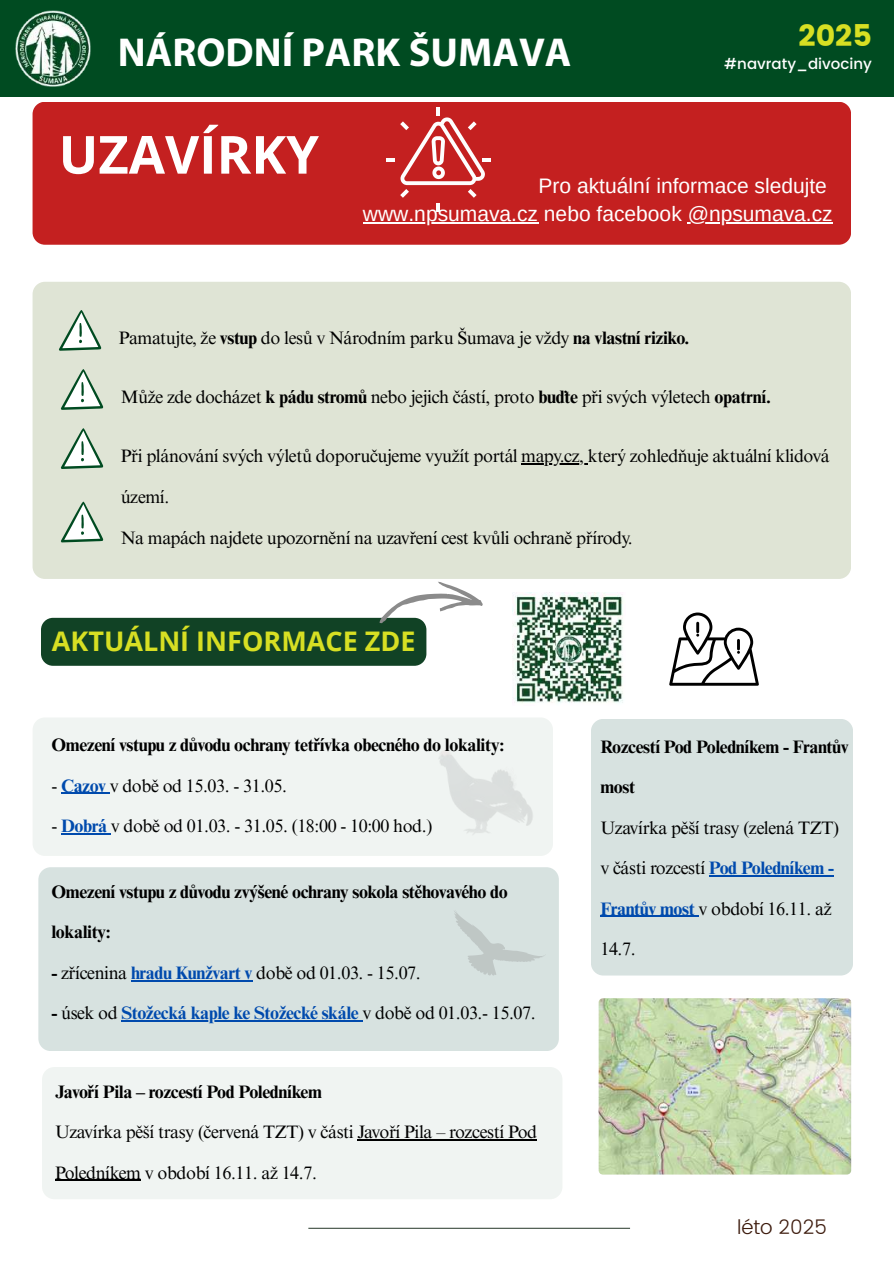
<style>
.page{position:relative;width:894px;height:1264px;background:#fff}
.page>*{position:absolute;margin:0;border:0;box-sizing:border-box;transform-origin:0 0}
.t1{font:700 52.5px "Open Sans";color:#fff}
.t2{font:700 40.5px "Myriad Pro";color:#fff}
.t3{font:300 30.75px "Poppins";color:#fff}
.t4{font:30px "Poppins";color:#d7df23}
.t5{font:700 27px "Open Sans";color:#d7df23}
.t6{font:21px/28.2px "Arimo";color:#fff;text-align:right}
.t7{font:300 19.95px "Poppins";color:#3c1a0c}
.t8{font:18px "Times NRMT Pro";letter-spacing:-.02em;color:#000}
.t9{font:700 18px "Times NRMT Pro";letter-spacing:-.02em;color:#000}
.t10{font:700 18px "Times NRMT Pro";letter-spacing:-.02em;color:#004aad}
.t11{font:300 18px "Poppins";color:#fff}
.t12{font:500 15px "Poppins";color:#fff}
.s1{font-weight:700}
.s2{font-weight:700;color:#004aad}
.s3{color:#000}
.s4{font-weight:400;color:#000}
</style>
<div class="page">
<hr style="left:308px;top:1227px;width:322px;height:1px;background:#3e4e40">
<div style="left:33px;top:102px;width:817px;height:143px;background:#c42020;border-radius:12px"></div>
<div style="left:33px;top:717px;width:519px;height:139px;background:#f0f4f2;border-radius:12px"></div>
<svg style="left:386px;top:107px;width:104px;height:105px"></svg>
<div style="left:33px;top:282px;width:817px;height:297px;background:#dfe4d5;border-radius:12px"></div>
<svg style="left:59px;top:310px;width:42px;height:40px"></svg>
<svg style="left:61px;top:369px;width:42px;height:40px"></svg>
<svg style="left:61px;top:428px;width:42px;height:41px"></svg>
<hr style="left:521px;top:463px;width:66px;height:1px;background:#000">
<svg style="left:61px;top:501px;width:42px;height:41px"></svg>
<svg style="left:669px;top:612px;width:89px;height:73px"></svg>
<img style="left:439px;top:751px;width:94px;height:83px">
<div style="left:38px;top:867px;width:520px;height:184px;background:#d7e2e0;border-radius:12px"></div>
<svg style="left:454px;top:911px;width:89px;height:64px"></svg>
<div style="left:42px;top:1066px;width:520px;height:133px;background:#f0f4f2;border-radius:12px"></div>
<div style="left:590px;top:719px;width:262px;height:256px;background:#d7e2e0;border-radius:12px"></div>
<img style="left:598px;top:998px;width:252px;height:176px;border-radius:4px">
<svg style="left:41px;top:578px;width:442px;height:87px"></svg>
<div style="left:0;top:0;width:893px;height:96px;background:#004b21"></div>
<img style="left:15px;top:11px;width:76px;height:75px">
<img style="left:512px;top:592px;width:111px;height:111px">
<hr style="left:363px;top:222px;width:175px;height:1px;background:#fff">
<hr style="left:687px;top:222px;width:145px;height:1px;background:#fff">
<hr style="left:61px;top:792px;width:44px;height:1px;background:#004aad">
<hr style="left:61px;top:833px;width:50px;height:1px;background:#004aad">
<hr style="left:131px;top:980px;width:121px;height:1px;background:#004aad">
<hr style="left:121px;top:1020px;width:241px;height:1px;background:#004aad">
<hr style="left:357px;top:1139px;width:179px;height:1px;background:#000">
<hr style="left:55px;top:1179px;width:86px;height:1px;background:#000">
<hr style="left:708px;top:875px;width:125px;height:1px;background:#004aad">
<hr style="left:600px;top:915px;width:98px;height:1px;background:#004aad">
<h2 class="t2" style="left:118px;top:36px;width:455px">NÁRODNÍ PARK ŠUMAVA</h2>
<h3 class="t3" style="left:61px;top:36px;width:157px">Newsletter</h3>
<p class="t11" style="left:22px;top:50px;width:252px">V NÁRODNÍM PARKU ŠUMAVA</p>
<h1 class="t1" style="left:59px;top:117px;width:262px">UZAVÍRKY</h1>
<h3 class="t4" style="left:798px;top:18px;width:75px">2025</h3>
<p class="t12" style="left:724px;top:55px;width:149px">#navraty_divociny</p>
<p class="t6" style="left:363px;top:171px;width:471px">Pro aktuální informace sledujte<br>www.npsumava.cz nebo facebook @npsumava.cz</p>
<p class="t8" style="left:119px;top:331px;width:572px">Pamatujte, že <span class="s1">vstup</span> do lesů v Národním parku Šumava je vždy <span class="s1">na vlastní riziko.</span></p>
<p class="t8" style="left:121px;top:390px;width:651px">Může zde docházet <span class="s1">k pádu stromů</span> nebo jejich částí, proto <span class="s1">buďte</span> při svých výletech <span class="s1">opatrní.</span></p>
<p class="t8" style="left:121px;top:449px;width:710px">Při plánování svých výletů doporučujeme využít portál mapy.cz, který zohledňuje aktuální klidová</p>
<p class="t8" style="left:121px;top:490px;width:50px">území.</p>
<p class="t8" style="left:121px;top:531px;width:513px">Na mapách najdete upozornění na uzavření cest kvůli ochraně přírody.</p>
<h3 class="t5" style="left:52px;top:622px;width:365px">AKTUÁLNÍ INFORMACE ZDE</h3>
<p class="t9" style="left:51px;top:738px;width:454px">Omezení vstupu z důvodu ochrany tetřívka obecného do lokality:</p>
<p class="t8" style="left:51px;top:778px;width:237px">- <span class="s2">Cazov</span> v době od 15.03. - 31.05.</p>
<p class="t8" style="left:51px;top:819px;width:382px">- <span class="s2">Dobrá</span> v době od 01.03. - 31.05. (18:00 - 10:00 hod.)</p>
<p class="t9" style="left:51px;top:885px;width:457px">Omezení vstupu z důvodu zvýšené ochrany sokola stěhovavého do</p>
<p class="t9" style="left:51px;top:925px;width:61px">lokality:</p>
<p class="t8" style="left:51px;top:966px;width:371px"><span class="s1">-</span> zřícenina <span class="s2">hradu Kunžvart v</span> době od 01.03. - 15.07.</p>
<p class="t10" style="left:51px;top:1006px;width:485px"><span class="s3">-</span> <span class="s4">úsek od</span> Stožecká kaple ke Stožecké skále <span class="s4">v době od 01.03.- 15.07.</span></p>
<p class="t9" style="left:55px;top:1084px;width:268px">Javoří Pila – rozcestí Pod Poledníkem</p>
<p class="t8" style="left:55px;top:1125px;width:483px">Uzavírka pěší trasy (červená TZT) v části Javoří Pila – rozcestí Pod</p>
<p class="t8" style="left:55px;top:1165px;width:263px">Poledníkem v období 16.11. až 14.7.</p>
<p class="t9" style="left:600px;top:739px;width:250px">Rozcestí Pod Poledníkem - Frantův</p>
<p class="t9" style="left:600px;top:780px;width:36px">most</p>
<p class="t8" style="left:600px;top:820px;width:240px">Uzavírka pěší trasy (zelená TZT)</p>
<p class="t8" style="left:600px;top:861px;width:235px">v části rozcestí <span class="s2">Pod Poledníkem -</span></p>
<p class="t8" style="left:600px;top:901px;width:233px"><span class="s2">Frantův most</span> v období 16.11. až</p>
<p class="t8" style="left:600px;top:942px;width:37px">14.7.</p>
<p class="t7" style="left:736px;top:1215px;width:91px">léto 2025</p>
</div>
